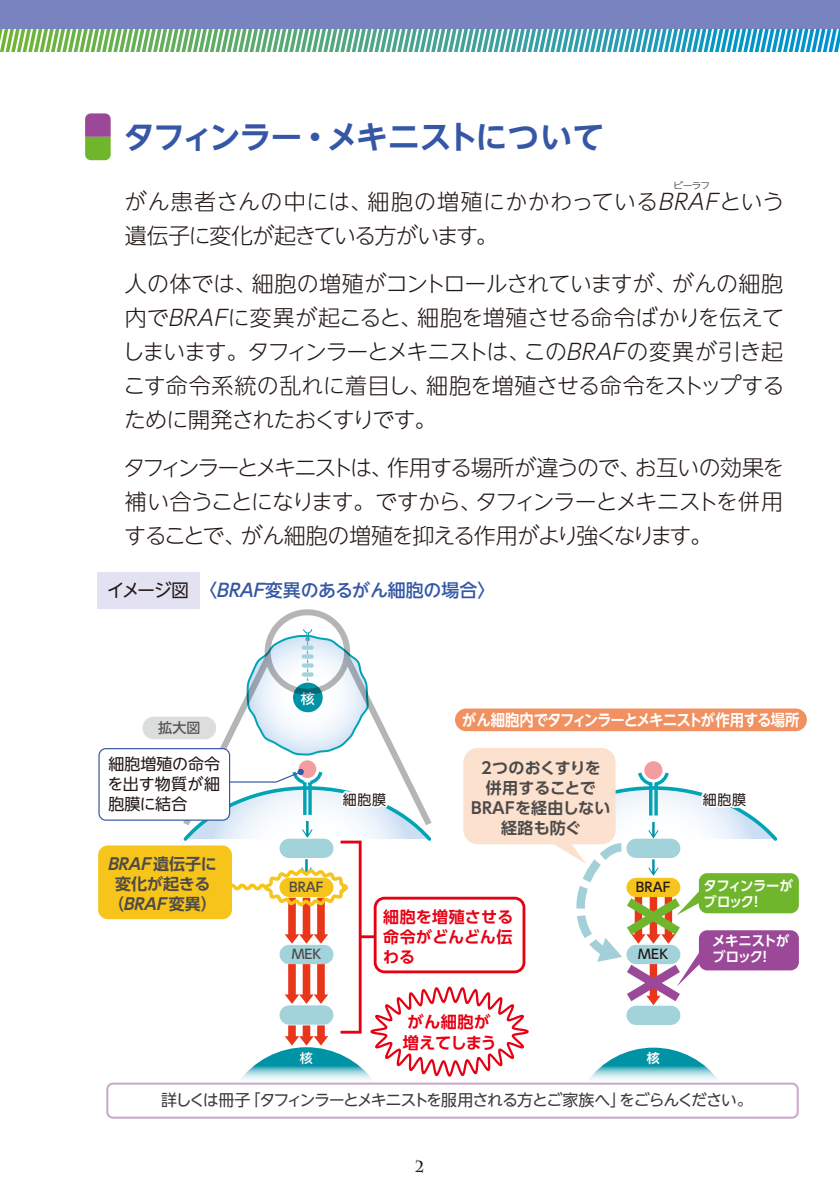
<style>
.page{position:relative;width:840px;height:1191px;background:#fff}
.page>*{position:absolute;margin:0;border:0;box-sizing:border-box;transform-origin:0 0}
.t1{font:700 32px "UD Shin Go NT Pr 6 N De";letter-spacing:-.035em;color:#3657a6}
.t2{font:300 22px/34px "UD Shin Go NT Pr 6 N";letter-spacing:-.035em;color:#231916;text-align:justify}
.t3{font:300 22px/34px "UD Shin Go NT Pr 6 N";letter-spacing:-.005em;color:#231916}
.t4{font:500 18px "UD Shin Go NT Pr 6 N";letter-spacing:-.01em;color:#3657a6}
.t5{font:700 16.2px/20.6px "UD Shin Go Pro De";color:#e60013}
.t6{font:700 16px/20px "UD Shin Go Pro De";color:#4d4a4a;text-align:center}
.t7{font:16px "UD Shin Go NT Pr 6 N";letter-spacing:-.085em;color:#3f3b3a}
.t8{font:700 16px "UD Shin Go NT Pr 6 N De";letter-spacing:-.06em;color:#fff;scale:.9 1}
.t9{font:16px/20px "UD Shin Go NT Pr 6 N";color:#231916;text-align:justify}
.t10{font:700 16px/20px "UD Shin Go Pro De";letter-spacing:.015em;color:#e60013;text-align:justify}
.t11{font:700 16px "Charlemagne Std";color:#231916}
.t12{font:700 14px/16px "UD Shin Go Pro De";letter-spacing:-.035em;color:#fff;scale:.95 1}
.t13{font:14px "UD Shin Go NT Pr 6 N";letter-spacing:.04em;color:#231916}
.t14{font:500 14px "UD Shin Go NT Pr 6 N";color:#595857}
.t15{font:500 14px "UD Shin Go NT Pr 6 N";color:#fff}
.t16{font:500 13px "UD Shin Go Pro";color:#4d4a4a}
.t17{font:500 13px "UD Shin Go Pro";letter-spacing:.02em;color:#231916}
.t18{font:500 13px "UD Shin Go Pro";color:#fff}
.t19{font:700 13px "UD Shin Go Pro De";color:#fff}
.t20{font:300 9px "UD Shin Go NT Pr 6 N";color:#231916;scale:1.11 1}
.s1{font-weight:400;color:#231916}
</style>
<div class="page">
<svg style="left:85px;top:113px;width:26px;height:47px"></svg>
<svg style="left:0;top:28px;width:839px;height:23px"></svg>
<div style="left:0;top:0;width:839px;height:28px;background:#7983bf"></div>
<div style="left:97px;top:572px;width:103px;height:37px;background:#e2e2f2"></div>
<div style="left:142px;top:716px;width:74px;height:23px;background:#dcdddd;border-radius:11px"></div>
<svg style="left:183px;top:609px;width:222px;height:159px"></svg>
<div style="left:99px;top:748px;width:130px;height:72px;background:#fff;border-radius:7px"></div>
<div style="left:98px;top:748px;width:132px;height:72px;border:1px solid #3657a6;border-radius:7px"></div>
<div style="left:98px;top:845px;width:134px;height:74px;background:#f6c41a;border-radius:10px"></div>
<div style="left:455px;top:708px;width:351px;height:23px;background:#f19060;border-radius:11px"></div>
<div style="left:644px;top:761px;width:18px;height:18px;background:#f29da0;border-radius:50%"></div>
<div style="left:463px;top:748px;width:152px;height:96px;background:#fce2ce;border-radius:14px"></div>
<div style="left:698px;top:873px;width:100px;height:40px;background:#70b62d;border-radius:8px"></div>
<div style="left:698px;top:930px;width:100px;height:40px;background:#9a4897;border-radius:8px"></div>
<svg style="left:180px;top:768px;width:600px;height:309px"></svg>
<svg style="left:227px;top:1065px;width:157px;height:15px"></svg>
<svg style="left:574px;top:1065px;width:157px;height:15px"></svg>
<div style="left:106px;top:1082px;width:692px;height:36px;border:2px solid #caa5cc;border-radius:6px"></div>
<h1 class="t1" style="left:123px;top:110px;width:482px">タフィンラー・メキニストについて</h1>
<p class="t3" style="left:124px;top:184px;width:661px">がん患者さんの中には、細胞の増殖にかかわっているBRAFという遺伝子に変化が起きている方がいます。</p>
<p class="t2" style="left:122px;top:266px;width:663px">人の体では、細胞の増殖がコントロールされていますが、がんの細胞内でBRAFに変異が起こると、細胞を増殖させる命令ばかりを伝えてしまいます。タフィンラーとメキニストは、このBRAFの変異が引き起こす命令系統の乱れに着目し、細胞を増殖させる命令をストップするために開発されたおくすりです。</p>
<p class="t2" style="left:123px;top:450px;width:662px">タフィンラーとメキニストは、作用する場所が違うので、お互いの効果を補い合うことになります。ですから、タフィンラーとメキニストを併用することで、がん細胞の増殖を抑える作用がより強くなります。</p>
<p class="t20" style="left:672px;top:178px;width:35px">ビーラフ</p>
<p class="t4" style="left:107px;top:575px;width:390px"><span class="s1">イメージ図</span>〈BRAF変異のあるがん細胞の場合〉</p>
<p class="t14" style="left:158px;top:716px;width:43px">拡大図</p>
<p class="t9" style="left:107px;top:753px;width:114px">細胞増殖の命令を出す物質が細胞膜に結合</p>
<p class="t6" style="left:108px;top:853px;width:110px">BRAF 遺伝子に変化が起きる（BRAF変異）</p>
<p class="t15" style="left:300px;top:687px;width:15px">核</p>
<p class="t13" style="left:343px;top:788px;width:45px">細胞膜</p>
<p class="t8" style="left:462px;top:706px;width:376px">がん細胞内でタフィンラーとメキニストが作用する場所</p>
<p class="t6" style="left:471px;top:757px;width:141px">2つのおくすりを併用することで<br>BRAFを経由しない経路も防ぐ</p>
<p class="t13" style="left:702px;top:788px;width:45px">細胞膜</p>
<p class="t16" style="left:289px;top:876px;width:36px">BRAF</p>
<p class="t16" style="left:291px;top:944px;width:31px">MEK</p>
<p class="t10" style="left:383px;top:906px;width:132px">細胞を増殖させる命令がどんどん伝わる</p>
<p class="t17" style="left:635px;top:876px;width:37px">BRAF</p>
<p class="t12" style="left:703px;top:877px;width:96px">タフィンラーがブロック！</p>
<p class="t12" style="left:711px;top:932px;width:83px">メキニストがブロック！</p>
<p class="t17" style="left:638px;top:943px;width:32px">MEK</p>
<p class="t18" style="left:300px;top:1047px;width:14px">核</p>
<p class="t5" style="left:402px;top:1011px;width:95px">がん細胞が増えてしまう</p>
<p class="t19" style="left:646px;top:1047px;width:14px">核</p>
<p class="t7" style="left:161px;top:1087px;width:592px">詳しくは冊子「タフィンラーとメキニストを服用される方とご家族へ」をごらんください。</p>
<p class="t11" style="left:415px;top:1156px;width:11px">2</p>
</div>
